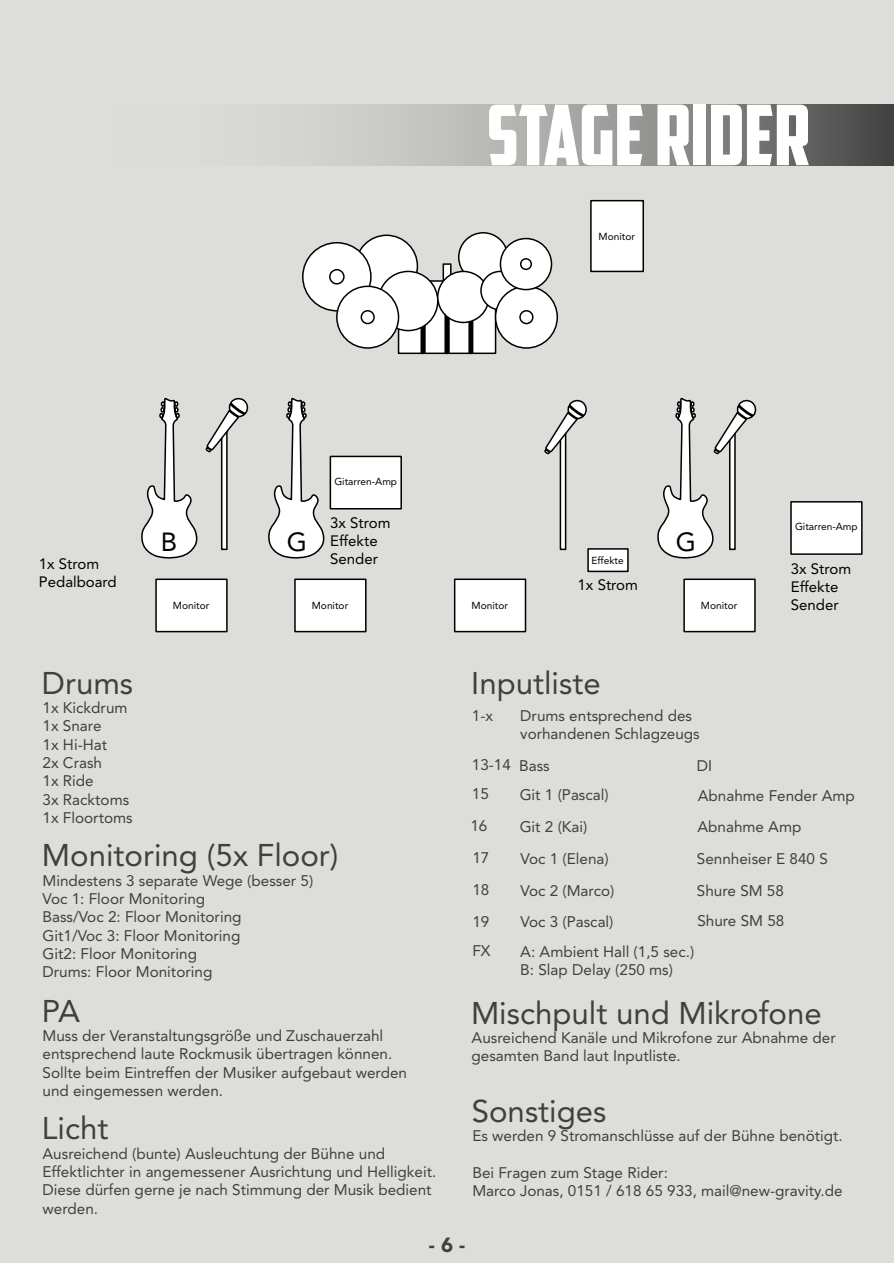
<style>
.page{position:relative;width:894px;height:1263px;background:#fff}
.page>*{position:absolute;margin:0;border:0;box-sizing:border-box;transform-origin:0 0}
.t1{font:83.55px "American Captain";color:#fff}
.t2{font:31.2px "Avenir LT Std";color:#404040}
.t3{font:26.1px "Avenir LT Std";color:#000}
.t4{font:900 20.4px "Avenir LT Std";color:#404040}
.t5{font:15.3px/18.3px "Avenir LT Std";color:#404040}
.t6{font:15px/18px "Avenir LT Std";color:#000}
.t7{font:10.2px "Avenir LT Std";color:#000}
</style>
<div class="page">
<div style="left:0;top:0;width:893px;height:1263px;background:#ddded9"></div>
<img style="left:309px;top:105px;width:584px;height:60px">
<div style="left:397px;top:280px;width:99px;height:74px;background:#fff;border:2px solid #000"></div>
<svg style="left:444px;top:315px;width:5px;height:39px"></svg>
<div style="left:442px;top:263px;width:9px;height:19px;background:#fff;border:2px solid #000"></div>
<svg style="left:420px;top:326px;width:5px;height:28px"></svg>
<svg style="left:468px;top:321px;width:5px;height:33px"></svg>
<div style="left:458px;top:232px;width:50px;height:50px;background:#fff;border:2px solid #000;border-radius:50%"></div>
<div style="left:355px;top:235px;width:63px;height:63px;background:#fff;border:2px solid #000;border-radius:50%"></div>
<div style="left:377px;top:271px;width:61px;height:60px;background:#fff;border:2px solid #000;border-radius:50%"></div>
<div style="left:437px;top:271px;width:52px;height:52px;background:#fff;border:2px solid #000;border-radius:50%"></div>
<div style="left:480px;top:271px;width:40px;height:39px;background:#fff;border:2px solid #000;border-radius:50%"></div>
<div style="left:302px;top:242px;width:69px;height:70px;background:#fff;border:2px solid #000;border-radius:50%"></div>
<div style="left:329px;top:269px;width:15px;height:16px;background:#fff;border:2px solid #000;border-radius:50%"></div>
<div style="left:336px;top:286px;width:63px;height:63px;background:#fff;border:2px solid #000;border-radius:50%"></div>
<div style="left:360px;top:310px;width:14px;height:14px;background:#fff;border:2px solid #000;border-radius:50%"></div>
<div style="left:494px;top:286px;width:64px;height:63px;background:#fff;border:2px solid #000;border-radius:50%"></div>
<div style="left:519px;top:310px;width:14px;height:14px;background:#fff;border:2px solid #000;border-radius:50%"></div>
<div style="left:499px;top:238px;width:53px;height:52px;background:#fff;border:2px solid #000;border-radius:50%"></div>
<div style="left:519px;top:258px;width:13px;height:12px;background:#fff;border:2px solid #000;border-radius:50%"></div>
<div style="left:590px;top:200px;width:53px;height:72px;background:#fff;border:2px solid #000"></div>
<div style="left:454px;top:578px;width:72px;height:54px;background:#fff;border:2px solid #000"></div>
<div style="left:587px;top:548px;width:41px;height:24px;background:#fff;border:2px solid #000"></div>
<div style="left:155px;top:578px;width:72px;height:54px;background:#fff;border:2px solid #000"></div>
<div style="left:683px;top:578px;width:72px;height:54px;background:#fff;border:2px solid #000"></div>
<div style="left:790px;top:501px;width:72px;height:54px;background:#fff;border:2px solid #000"></div>
<svg style="left:141px;top:397px;width:108px;height:162px"></svg>
<svg style="left:559px;top:456px;width:7px;height:94px"></svg>
<svg style="left:544px;top:399px;width:43px;height:57px"></svg>
<svg style="left:657px;top:397px;width:100px;height:162px"></svg>
<div style="left:294px;top:578px;width:72px;height:54px;background:#fff;border:2px solid #000"></div>
<div style="left:329px;top:456px;width:73px;height:53px;background:#fff;border:2px solid #000"></div>
<svg style="left:268px;top:397px;width:57px;height:162px"></svg>
<h1 class="t1" style="left:486px;top:103px;width:325px">STAGE RIDER</h1>
<p class="t7" style="left:334px;top:477px;width:64px">Gitarren-Amp</p>
<p class="t7" style="left:598px;top:232px;width:38px">Monitor</p>
<p class="t6" style="left:330px;top:515px;width:62px">3x Strom<br>Effekte<br>Sender</p>
<p class="t7" style="left:794px;top:523px;width:64px">Gitarren-Amp</p>
<h3 class="t3" style="left:161px;top:532px;width:18px">B</h3>
<h3 class="t3" style="left:675px;top:532px;width:22px">G</h3>
<h3 class="t3" style="left:286px;top:532px;width:22px">G</h3>
<p class="t7" style="left:591px;top:556px;width:34px">Effekte</p>
<p class="t6" style="left:39px;top:556px;width:79px">1x Strom<br>Pedalboard</p>
<p class="t6" style="left:790px;top:561px;width:62px">3x Strom<br>Effekte</p>
<p class="t7" style="left:311px;top:601px;width:38px">Monitor</p>
<p class="t6" style="left:790px;top:597px;width:49px">Sender</p>
<p class="t6" style="left:577px;top:577px;width:62px">1x Strom</p>
<p class="t7" style="left:173px;top:601px;width:38px">Monitor</p>
<p class="t7" style="left:700px;top:601px;width:38px">Monitor</p>
<p class="t7" style="left:471px;top:601px;width:38px">Monitor</p>
<h2 class="t2" style="left:42px;top:670px;width:93px">Drums</h2>
<p class="t5" style="left:43px;top:700px;width:92px">1x Kickdrum<br>1x Snare<br>1x Hi-Hat<br>2x Crash<br>1x Ride<br>3x Racktoms<br>1x Floortoms</p>
<h2 class="t2" style="left:42px;top:843px;width:298px">Monitoring (5x Floor)</h2>
<p class="t5" style="left:43px;top:872px;width:272px">Mindestens 3 separate Wege (besser 5)<br>Voc 1: Floor Monitoring<br>Bass/Voc 2: Floor Monitoring<br>Git1/Voc 3: Floor Monitoring<br>Git2: Floor Monitoring<br>Drums: Floor Monitoring</p>
<h2 class="t2" style="left:42px;top:998px;width:40px">PA</h2>
<p class="t5" style="left:43px;top:1028px;width:366px">Muss der Veranstaltungsgröße und Zuschauerzahl entsprechend laute Rockmusik übertragen können.<br>Sollte beim Eintreffen der Musiker aufgebaut werden und eingemessen werden.</p>
<h2 class="t2" style="left:42px;top:1116px;width:68px">Licht</h2>
<p class="t5" style="left:43px;top:1145px;width:395px">Ausreichend (bunte) Ausleuchtung der Bühne und Effektlichter in angemessener Ausrichtung und Helligkeit.<br>Diese dürfen gerne je nach Stimmung der Musik bedient werden.</p>
<h2 class="t2" style="left:471px;top:670px;width:131px">Inputliste</h2>
<p class="t5" style="left:471px;top:708px;width:23px">1-x</p>
<p class="t5" style="left:471px;top:757px;width:41px">13-14</p>
<p class="t5" style="left:520px;top:708px;width:181px">Drums entsprechend des vorhandenen Schlagzeugs</p>
<p class="t5" style="left:519px;top:758px;width:32px">Bass</p>
<p class="t5" style="left:696px;top:758px;width:17px">DI</p>
<p class="t5" style="left:471px;top:786px;width:18px">15</p>
<p class="t5" style="left:519px;top:787px;width:90px">Git 1 (Pascal)</p>
<p class="t5" style="left:697px;top:788px;width:158px">Abnahme Fender Amp</p>
<p class="t5" style="left:470px;top:818px;width:18px">16</p>
<p class="t5" style="left:519px;top:819px;width:69px">Git 2 (Kai)</p>
<p class="t5" style="left:697px;top:819px;width:105px">Abnahme Amp</p>
<p class="t5" style="left:472px;top:850px;width:18px">17</p>
<p class="t5" style="left:520px;top:850px;width:90px">Voc 1 (Elena)</p>
<p class="t5" style="left:696px;top:850px;width:132px">Sennheiser E 840 S</p>
<p class="t5" style="left:472px;top:882px;width:18px">18</p>
<p class="t5" style="left:520px;top:883px;width:95px">Voc 2 (Marco)</p>
<p class="t5" style="left:696px;top:883px;width:88px">Shure SM 58</p>
<p class="t5" style="left:472px;top:914px;width:18px">19</p>
<p class="t5" style="left:520px;top:914px;width:94px">Voc 3 (Pascal)</p>
<p class="t5" style="left:697px;top:913px;width:88px">Shure SM 58</p>
<p class="t5" style="left:472px;top:943px;width:20px">FX</p>
<p class="t5" style="left:520px;top:944px;width:175px">A: Ambient Hall (1,5 sec.)<br>B: Slap Delay (250 ms)</p>
<h2 class="t2" style="left:471px;top:1000px;width:352px">Mischpult und Mikrofone</h2>
<p class="t5" style="left:471px;top:1030px;width:365px">Ausreichend Kanäle und Mikrofone zur Abnahme der gesamten Band laut Inputliste.</p>
<h2 class="t2" style="left:471px;top:1098px;width:136px">Sonstiges</h2>
<p class="t5" style="left:472px;top:1128px;width:372px">Es werden 9 Stromanschlüsse auf der Bühne benötigt.</p>
<p class="t5" style="left:472px;top:1165px;width:371px">Bei Fragen zum Stage Rider:<br>Marco Jonas, 0151 / 618 65 933, mail@new-gravity.de</p>
<h3 class="t4" style="left:429px;top:1237px;width:38px">-6-</h3>
</div>
